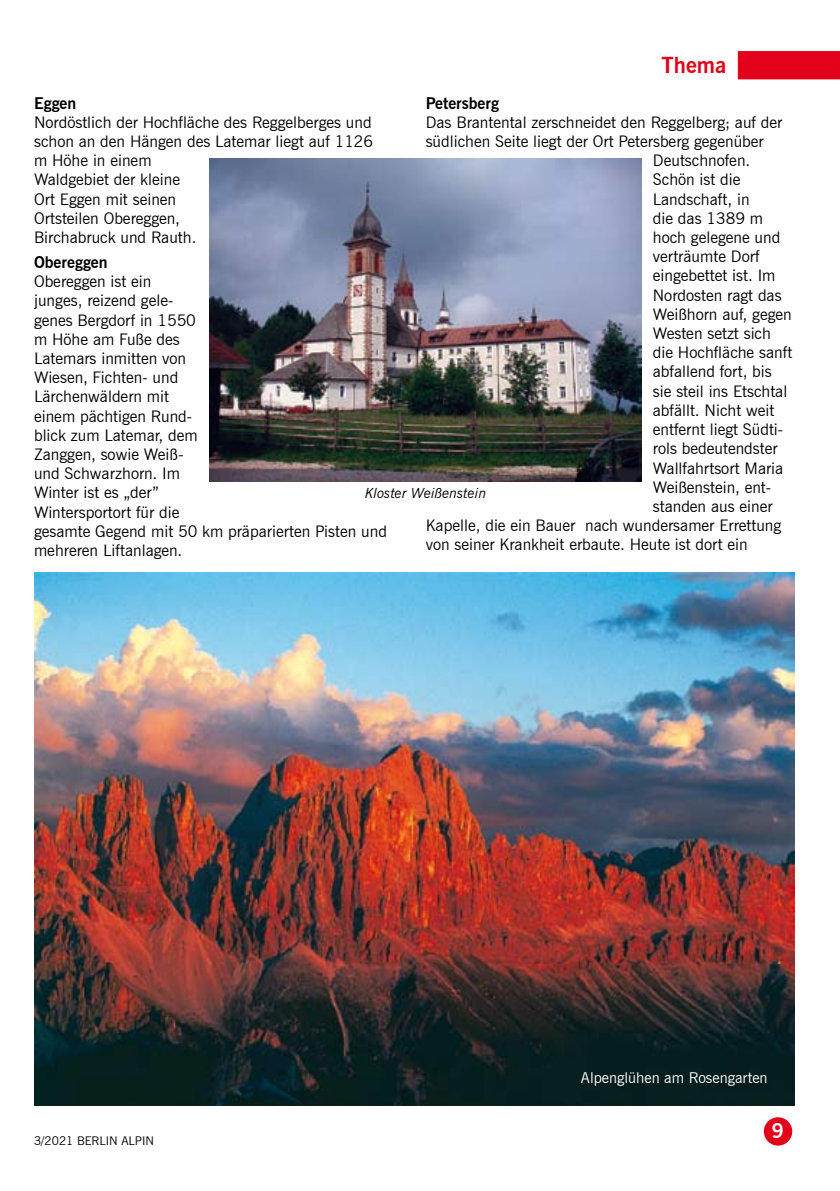
<style>
.page{position:relative;width:840px;height:1191px;background:#fff}
.page>*{position:absolute;margin:0;border:0;box-sizing:border-box;transform-origin:0 0}
.t1{font:700 22px "News Gothic BT";color:#e2001a}
.t2{font:700 20px "News Gothic BT";color:#fffffd}
.t3{font:16px/19.2px "News Gothic BT";color:#000}
.t4{font:700 16px "News Gothic BT";color:#000}
.t5{font:15px "News Gothic BT";color:#fffffd}
.t6{font:italic 14px "News Gothic BT";color:#000}
.t7{font:12px "News Gothic BT";color:#000}
</style>
<div class="page">
<div style="left:737px;top:51px;width:102px;height:28px;background:#e2001a"></div>
<div style="left:764px;top:1118px;width:26px;height:26px;background:#e2001a;border-radius:50%"></div>
<div style="left:763px;top:1117px;width:28px;height:28px;border:2px solid #e2001a;border-radius:50%"></div>
<img style="left:34px;top:573px;width:760px;height:533px">
<img style="left:210px;top:159px;width:431px;height:323px">
<h1 class="t1" style="left:661px;top:52px;width:66px">Thema</h1>
<p class="t4" style="left:34px;top:93px;width:44px">Eggen</p>
<p class="t3" style="left:34px;top:112px;width:340px">Nordöstlich der Hochfläche des Reggelberges und schon an den Hängen des Latemar liegt auf 1126 m Höhe in einem<br>Waldgebiet der kleine<br>Ort Eggen mit seinen<br>Ortsteilen Obereggen,<br>Birchabruck und Rauth.</p>
<p class="t4" style="left:34px;top:252px;width:75px">Obereggen</p>
<p class="t3" style="left:34px;top:272px;width:354px">Obereggen ist ein<br>junges, reizend gele-<br>genes Bergdorf in 1550<br>m Höhe am Fuße des<br>Latemars inmitten von<br>Wiesen, Fichten- und<br>Lärchenwäldern mit<br>einem pächtigen Rund-<br>blick zum Latemar, dem<br>Zanggen, sowie Weiß-<br>und Schwarzhorn. Im<br>Winter ist es „der”<br>Wintersportort für die<br>gesamte Gegend mit 50 km präparierten Pisten und mehreren Liftanlagen.</p>
<p class="t4" style="left:425px;top:93px;width:75px">Petersberg</p>
<p class="t3" style="left:425px;top:112px;width:358px">Das Brantental zerschneidet den Reggelberg; auf der</p>
<p class="t3" style="left:425px;top:132px;width:339px">südlichen Seite liegt der Ort Petersberg gegenüber</p>
<p class="t3" style="left:652px;top:151px;width:99px">Deutschnofen.</p>
<p class="t3" style="left:652px;top:170px;width:89px">Schön ist die</p>
<p class="t3" style="left:652px;top:189px;width:98px">Landschaft, in</p>
<p class="t3" style="left:652px;top:208px;width:112px">die das 1389 m</p>
<p class="t3" style="left:652px;top:228px;width:129px">hoch gelegene und</p>
<p class="t3" style="left:652px;top:247px;width:108px">verträumte Dorf</p>
<p class="t3" style="left:652px;top:266px;width:124px">eingebettet ist. Im</p>
<p class="t3" style="left:652px;top:285px;width:130px">Nordosten ragt das</p>
<p class="t3" style="left:652px;top:304px;width:140px">Weißhorn auf, gegen</p>
<p class="t3" style="left:652px;top:324px;width:119px">Westen setzt sich</p>
<p class="t3" style="left:652px;top:343px;width:141px">die Hochfläche sanft</p>
<p class="t3" style="left:652px;top:362px;width:120px">abfallend fort, bis</p>
<p class="t3" style="left:652px;top:381px;width:136px">sie steil ins Etschtal</p>
<p class="t3" style="left:652px;top:400px;width:123px">abfällt. Nicht weit</p>
<p class="t3" style="left:652px;top:420px;width:132px">entfernt liegt Südti-</p>
<p class="t3" style="left:652px;top:439px;width:126px">rols bedeutendster</p>
<p class="t3" style="left:652px;top:458px;width:132px">Wallfahrtsort Maria</p>
<p class="t3" style="left:652px;top:477px;width:120px">Weißenstein, ent-</p>
<p class="t3" style="left:652px;top:496px;width:121px">standen aus einer</p>
<p class="t3" style="left:425px;top:516px;width:357px">Kapelle, die ein Bauer nach wundersamer Errettung</p>
<p class="t3" style="left:425px;top:535px;width:323px">von seiner Krankheit erbaute. Heute ist dort ein</p>
<p class="t6" style="left:365px;top:485px;width:123px">Kloster Weißenstein</p>
<p class="t7" style="left:34px;top:1133px;width:121px">3/2021 BERLIN ALPIN</p>
<p class="t5" style="left:580px;top:1068px;width:188px">Alpenglühen am Rosengarten</p>
<p class="t2" style="left:775px;top:1118px;width:14px">9</p>
<p class="t2" style="left:771px;top:1119px;width:14px">9</p>
</div>
